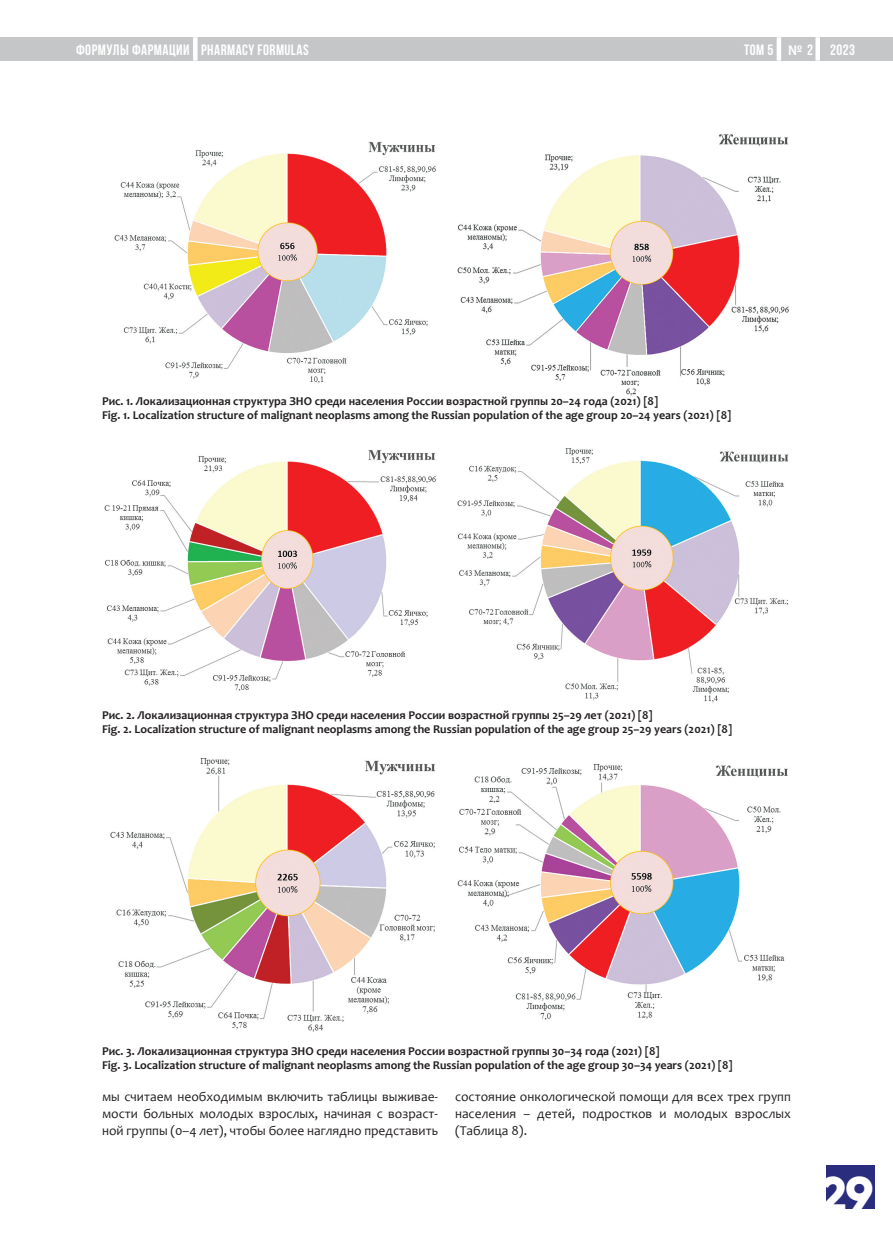
<style>
.page{position:relative;width:893px;height:1234px;background:#fff}
.page>*{position:absolute;margin:0;border:0;box-sizing:border-box;transform-origin:0 0}
.t1{font:800 49.95px "Gilroy";color:#fff}
.t2{font:700 15px "Bebas Neue";letter-spacing:.03em;color:#fff}
.t3{font:13.5px/16.8px "Candara";color:#231f20;text-align:justify}
.t4{font:700 12px/14.4px "Candara";color:#231f20}
.s1{font-family:"Candara"}
</style>
<div class="page">
<div style="left:0;top:37px;width:893px;height:24px;background:#c5c6c8"></div>
<div style="left:193px;top:37px;width:5px;height:24px;background:#fff"></div>
<hr style="left:777px;top:37px;width:4px;height:24px;background:#fff">
<div style="left:815px;top:37px;width:5px;height:24px;background:#fff"></div>
<div style="left:826px;top:1164px;width:49px;height:44px;background:#2a2d7e"></div>
<img style="left:114px;top:141px;width:322px;height:243px">
<img style="left:457px;top:134px;width:332px;height:262px">
<img style="left:104px;top:450px;width:332px;height:242px">
<img style="left:457px;top:448px;width:332px;height:255px">
<img style="left:110px;top:758px;width:325px;height:274px">
<img style="left:457px;top:764px;width:331px;height:256px">
<p class="t2" style="left:76px;top:41px;width:234px">ФОРМУЛЫ ФАРМАЦИИ PHARMACY FORMULAS</p>
<p class="t2" style="left:744px;top:41px;width:113px">ТОМ 5 <span class="s1">№</span> 2 2023</p>
<p class="t4" style="left:102px;top:393px;width:631px">Рис. 1. Локализационная структура ЗНО среди населения России возрастной группы 20–24 года (2021) [8]<br>Fig. 1. Localization structure of malignant neoplasms among the Russian population of the age group 20–24 years (2021) [8]</p>
<p class="t4" style="left:102px;top:707px;width:632px">Рис. 2. Локализационная структура ЗНО среди населения России возрастной группы 25–29 лет (2021) [8]<br>Fig. 2. Localization structure of malignant neoplasms among the Russian population of the age group 25–29 years (2021) [8]</p>
<p class="t4" style="left:102px;top:1043px;width:632px">Рис. 3. Локализационная структура ЗНО среди населения России возрастной группы 30–34 года (2021) [8]<br>Fig. 3. Localization structure of malignant neoplasms among the Russian population of the age group 30–34 years (2021) [8]</p>
<p class="t3" style="left:102px;top:1087px;width:337px">мы считаем необходимым включить таблицы выживае&shy;мости больных молодых взрослых, начиная с возраст&shy;ной группы (0–4 лет), чтобы более наглядно представить</p>
<p class="t3" style="left:455px;top:1087px;width:337px">состояние онкологической помощи для всех трех групп населения – детей, подростков и молодых взрослых (Таблица 8).</p>
<h1 class="t1" style="left:820px;top:1162px;width:55px">29</h1>
</div>
